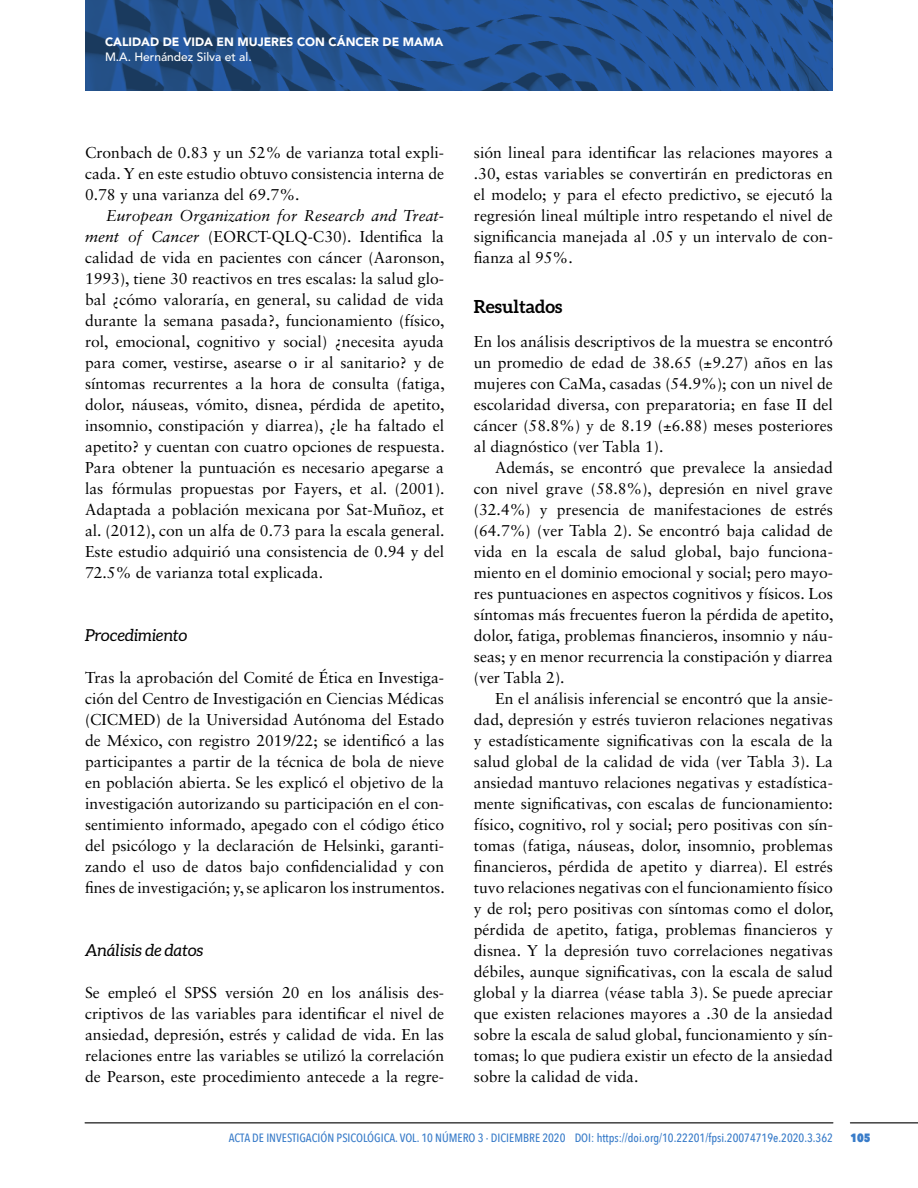
<style>
.page{position:relative;width:918px;height:1188px;background:#fff}
.page>*{position:absolute;margin:0;border:0;box-sizing:border-box;transform-origin:0 0}
.Subtitulos_1{font:700 18px "Aleo";color:#000}
.Subtitulos_2{font:italic 16.5px "Aleo";color:#000}
.Texto_articulo_sangr{font:15.75px/21px "Sabon LT Std";color:#000;text-align:justify}
.Texto_articulo_1{font:15.75px/21px "Sabon LT Std";color:#000;text-align:justify}
.t1{font:500 12px "Avenir Next Condensed";color:#397cc9}
.t2{font:900 12px "Avenir LT Std";color:#fff}
.t3{font:500 12px "Avenir LT Std";color:#fff}
.t4{font:800 12px "Avenir Next Condensed";color:#397cc9}
.s1{font-style:italic}
</style>
<div class="page">
<img style="left:85px;top:0;width:748px;height:91px">
<hr style="left:85px;top:1122px;width:748px;height:1px;background:#000">
<hr style="left:850px;top:1122px;width:68px;height:1px;background:#000">
<p class="t2" style="left:105px;top:35px;width:340px">CALIDAD DE VIDA EN MUJERES CON CÁNCER DE MAMA</p>
<p class="t3" style="left:105px;top:50px;width:148px">M.A. Hernández Silva et al.</p>
<p class="Texto_articulo_sangr" style="left:85px;top:142px;width:361px">Cronbach de 0.83 y un 52% de varianza total expli&shy;cada. Y en este estudio obtuvo consistencia interna de 0.78 y una varianza del 69.7%.</p>
<p class="Texto_articulo_sangr" style="left:85px;top:205px;width:361px;text-indent:21px"><span class="s1">European Organization for Research and Treat&shy;ment of Cancer</span> (EORCT-QLQ-C30). Identifica la calidad de vida en pacientes con cáncer (Aaronson, 1993), tiene 30 reactivos en tres escalas: la salud glo&shy;bal ¿cómo valoraría, en general, su calidad de vida durante la semana pasada?, funcionamiento (físico, rol, emocional, cognitivo y social) ¿necesita ayuda para comer, vestirse, asearse o ir al sanitario? y de síntomas recurrentes a la hora de consulta (fatiga, dolor, náuseas, vómito, disnea, pérdida de apetito, insomnio, constipación y diarrea), ¿le ha faltado el apetito? y cuentan con cuatro opciones de respuesta.<br>Para obtener la puntuación es necesario apegarse a las fórmulas propuestas por Fayers, et al. (2001).<br>Adaptada a población mexicana por Sat-Muñoz, et al. (2012), con un alfa de 0.73 para la escala general.<br>Este estudio adquirió una consistencia de 0.94 y del 72.5% de varianza total explicada.</p>
<p class="Subtitulos_2" style="left:85px;top:626px;width:104px">Procedimiento</p>
<p class="Texto_articulo_1" style="left:85px;top:667px;width:361px">Tras la aprobación del Comité de Ética en Investiga&shy;ción del Centro de Investigación en Ciencias Médicas (CICMED) de la Universidad Autónoma del Estado de México, con registro 2019/22; se identificó a las participantes a partir de la técnica de bola de nieve en población abierta. Se les explicó el objetivo de la investigación autorizando su participación en el con&shy;sentimiento informado, apegado con el código ético del psicólogo y la declaración de Helsinki, garanti&shy;zando el uso de datos bajo confidencialidad y con fines de investigación; y, se aplicaron los instrumentos.</p>
<p class="Subtitulos_2" style="left:85px;top:941px;width:120px">Análisis de datos</p>
<p class="Texto_articulo_1" style="left:85px;top:982px;width:361px">Se empleó el SPSS versión 20 en los análisis des&shy;criptivos de las variables para identificar el nivel de ansiedad, depresión, estrés y calidad de vida. En las relaciones entre las variables se utilizó la correlación de Pearson, este procedimiento antecede a la regre-</p>
<p class="Texto_articulo_1" style="left:474px;top:142px;width:361px">sión lineal para identificar las relaciones mayores a .30, estas variables se convertirán en predictoras en el modelo; y para el efecto predictivo, se ejecutó la regresión lineal múltiple intro respetando el nivel de significancia manejada al .05 y un intervalo de con&shy;fianza al 95%.</p>
<p class="Subtitulos_1" style="left:474px;top:297px;width:90px">Resultados</p>
<p class="Texto_articulo_1" style="left:474px;top:331px;width:361px">En los análisis descriptivos de la muestra se encontró un promedio de edad de 38.65 (±9.27) años en las mujeres con CaMa, casadas (54.9%); con un nivel de escolaridad diversa, con preparatoria; en fase II del cáncer (58.8%) y de 8.19 (±6.88) meses posteriores al diagnóstico (ver Tabla 1).</p>
<p class="Texto_articulo_sangr" style="left:474px;top:457px;width:361px;text-indent:21px">Además, se encontró que prevalece la ansiedad con nivel grave (58.8%), depresión en nivel grave (32.4%) y presencia de manifestaciones de estrés (64.7%) (ver Tabla 2). Se encontró baja calidad de vida en la escala de salud global, bajo funciona&shy;miento en el dominio emocional y social; pero mayo&shy;res puntuaciones en aspectos cognitivos y físicos. Los síntomas más frecuentes fueron la pérdida de apetito, dolor, fatiga, problemas financieros, insomnio y náu&shy;seas; y en menor recurrencia la constipación y diarrea (ver Tabla 2).</p>
<p class="Texto_articulo_sangr" style="left:474px;top:688px;width:361px;text-indent:21px">En el análisis inferencial se encontró que la ansie&shy;dad, depresión y estrés tuvieron relaciones negativas y estadísticamente significativas con la escala de la salud global de la calidad de vida (ver Tabla 3). La ansiedad mantuvo relaciones negativas y estadística&shy;mente significativas, con escalas de funcionamiento: físico, cognitivo, rol y social; pero positivas con sín&shy;tomas (fatiga, náuseas, dolor, insomnio, problemas financieros, pérdida de apetito y diarrea). El estrés tuvo relaciones negativas con el funcionamiento físico y de rol; pero positivas con síntomas como el dolor, pérdida de apetito, fatiga, problemas financieros y disnea. Y la depresión tuvo correlaciones negativas débiles, aunque significativas, con la escala de salud global y la diarrea (véase tabla 3). Se puede apreciar que existen relaciones mayores a .30 de la ansiedad sobre la escala de salud global, funcionamiento y sín&shy;tomas; lo que pudiera existir un efecto de la ansiedad sobre la calidad de vida.</p>
<p class="t1" style="left:229px;top:1130px;width:606px">ACTA DE INVESTIGACIÓN PSICOLÓGICA. VOL. 10 NÚMERO 3 · DICIEMBRE 2020 DOI: https://doi.org/10.22201/fpsi.20074719e.2020.3.362</p>
<p class="t4" style="left:850px;top:1130px;width:22px">105</p>
</div>
